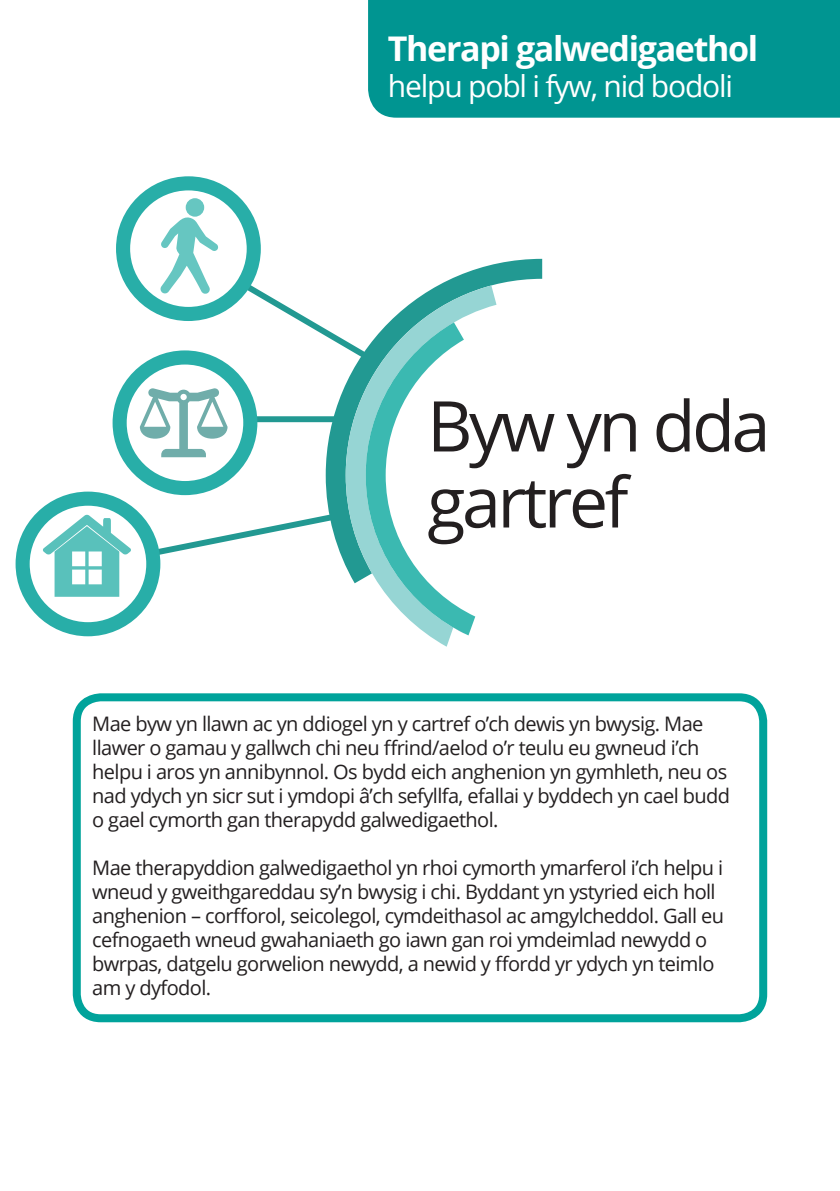
<style>
.page{position:relative;width:840px;height:1191px;background:#fff}
.page>*{position:absolute;margin:0;border:0;box-sizing:border-box;transform-origin:0 0}
.t1{font:70px/76px "Open Sans";letter-spacing:-.05em;color:#231f20}
.t2{font:700 34px "Open Sans";letter-spacing:-.04em;color:#fff}
.t3{font:30px "Open Sans";letter-spacing:-.04em;color:#fff}
.t4{font:20px/24px "Open Sans";letter-spacing:-.03em;color:#231f20}
</style>
<div class="page">
<div style="left:368px;top:0;width:471px;height:118px;background:#009591"></div>
<div style="left:73px;top:693px;width:693px;height:329px;border:8px solid #00a39b;border-radius:24px"></div>
<svg style="left:475px;top:259px;width:67px;height:46px"></svg>
<svg style="left:430px;top:285px;width:66px;height:361px"></svg>
<svg style="left:16px;top:176px;width:459px;height:460px"></svg>
<p class="t2" style="left:388px;top:25px;width:371px">Therapi galwedigaethol</p>
<p class="t3" style="left:388px;top:66px;width:346px">helpu pobl i fyw, nid bodoli</p>
<p class="t1" style="left:427px;top:386px;width:345px">Byw yn dda gartref</p>
<p class="t4" style="left:92px;top:711px;width:639px">Mae byw yn llawn ac yn ddiogel yn y cartref o’ch dewis yn bwysig. Mae llawer o gamau y gallwch chi neu ffrind/aelod o’r teulu eu gwneud i’ch helpu i aros yn annibynnol. Os bydd eich anghenion yn gymhleth, neu os nad ydych yn sicr sut i ymdopi â’ch sefyllfa, efallai y byddech yn cael budd o gael cymorth gan therapydd galwedigaethol.</p>
<p class="t4" style="left:92px;top:855px;width:633px">Mae therapyddion galwedigaethol yn rhoi cymorth ymarferol i’ch helpu i wneud y gweithgareddau sy’n bwysig i chi. Byddant yn ystyried eich holl anghenion – corfforol, seicolegol, cymdeithasol ac amgylcheddol. Gall eu cefnogaeth wneud gwahaniaeth go iawn gan roi ymdeimlad newydd o bwrpas, datgelu gorwelion newydd, a newid y ffordd yr ydych yn teimlo am y dyfodol.</p>
</div>
